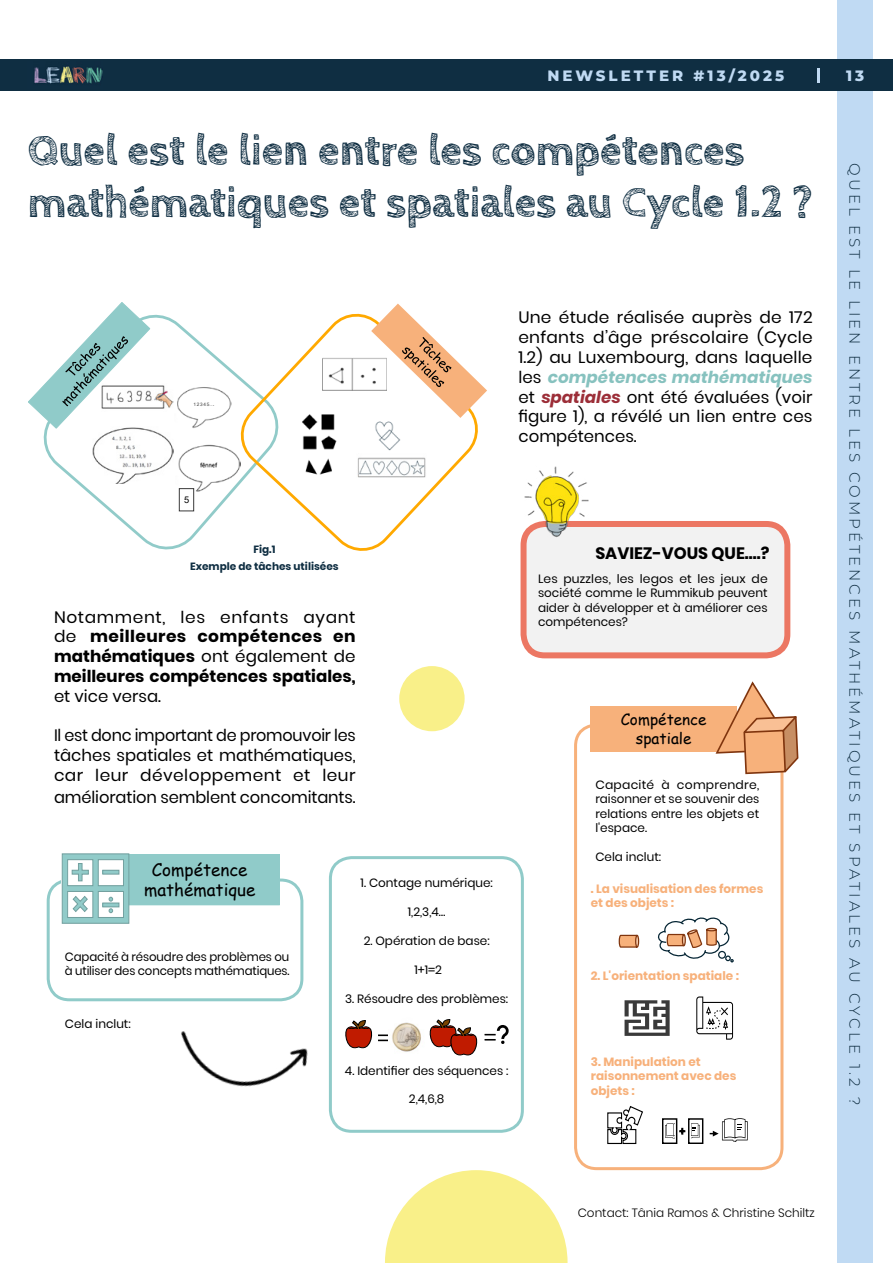
<style>
.page{position:relative;width:893px;height:1263px;background:#fff}
.page>*{position:absolute;margin:0;border:0;box-sizing:border-box;transform-origin:0 0}
.t1{font:700 43.5px/52.2px "Cabin Sketch";color:#0f2e42}
.t2{font:17.1px/20.5px "Comic Sans MS";color:#000;text-align:center}
.t3{font:16.5px/19.8px "Poppins";letter-spacing:.005em;color:#000;text-align:justify}
.t4{font:700 16.5px/19.8px "Poppins";color:#000;text-align:justify}
.t5{font:15.3px/18.3px "Comic Sans MS";color:#000;text-align:center}
.t6{font:300 15px "Montserrat";letter-spacing:.2em;color:#0f2e42}
.t7{font:800 15px "Montserrat";letter-spacing:.2em;color:#c0daf3}
.t8{font:12px/14.4px "Poppins";color:#000;text-align:justify}
.t9{font:700 12px/14.4px "Poppins";color:#f7b17b}
.t10{font:300 12px "Poppins";color:#000}
.t11{font:700 10.5px/16.8px "Poppins";color:#0f2e42;text-align:center}
.t12{font:9.3px "Arial";color:#000}
.t13{font:4.65px "Arial";color:#3a3a3a}
.s1{font-weight:700;font-style:italic;color:#87c2bf}
.s2{font-weight:700;font-style:italic;color:#9c2e38}
.s3{font-weight:400}
</style>
<div class="page">
<div style="left:837px;top:0;width:35px;height:1263px;background:#c0daf3"></div>
<img style="left:141px;top:958px;width:198px;height:172px">
<div style="left:399px;top:666px;width:66px;height:65px;background:#f9f089;border-radius:50%"></div>
<svg style="left:43px;top:314px;width:196px;height:236px"></svg>
<svg style="left:239px;top:313px;width:239px;height:238px"></svg>
<svg style="left:28px;top:302px;width:123px;height:127px"></svg>
<svg style="left:371px;top:304px;width:116px;height:114px"></svg>
<img style="left:369px;top:413px;width:35px;height:40px">
<img style="left:357px;top:453px;width:70px;height:24px">
<img style="left:319px;top:353px;width:68px;height:40px">
<img style="left:293px;top:413px;width:51px;height:38px">
<img style="left:304px;top:458px;width:31px;height:18px">
<svg style="left:385px;top:1170px;width:183px;height:93px"></svg>
<div style="left:0;top:59px;width:893px;height:31px;background:#0f2e42"></div>
<img style="left:34px;top:66px;width:68px;height:18px">
<svg style="left:817px;top:69px;width:2px;height:14px"></svg>
<div style="left:524px;top:524px;width:263px;height:131px;background:#f2f2f2;border-radius:21px"></div>
<div style="left:521px;top:521px;width:269px;height:137px;border:6px solid #ec7763;border-radius:21px"></div>
<img style="left:524px;top:466px;width:67px;height:73px">
<div style="left:47px;top:878px;width:256px;height:123px;border:3px solid #90cbc9;border-radius:21px"></div>
<div style="left:120px;top:855px;width:159px;height:50px;background:#90cbc9"></div>
<div style="left:120px;top:854px;width:160px;height:51px;border:1px solid #91cbc9"></div>
<svg style="left:61px;top:853px;width:69px;height:71px"></svg>
<div style="left:329px;top:856px;width:195px;height:277px;border:3px solid #90cbc9;border-radius:21px"></div>
<img style="left:392px;top:1022px;width:29px;height:30px">
<svg style="left:485px;top:1025px;width:24px;height:19px"></svg>
<svg style="left:345px;top:1020px;width:43px;height:29px"></svg>
<svg style="left:429px;top:1019px;width:49px;height:37px"></svg>
<div style="left:574px;top:723px;width:209px;height:447px;border:3px solid #f7b17b;border-radius:21px"></div>
<div style="left:590px;top:707px;width:147px;height:45px;background:#f7b17b"></div>
<svg style="left:715px;top:681px;width:83px;height:93px"></svg>
<svg style="left:619px;top:934px;width:21px;height:14px"></svg>
<svg style="left:657px;top:917px;width:77px;height:45px"></svg>
<svg style="left:624px;top:1000px;width:46px;height:36px"></svg>
<svg style="left:696px;top:996px;width:37px;height:44px"></svg>
<svg style="left:607px;top:1106px;width:36px;height:38px"></svg>
<div style="left:662px;top:1118px;width:15px;height:26px;border:1px solid #000"></div>
<svg style="left:665px;top:1123px;width:35px;height:15px"></svg>
<div style="left:688px;top:1118px;width:15px;height:26px;border:1px solid #000"></div>
<svg style="left:710px;top:1118px;width:38px;height:23px"></svg>
<p class="t7" style="left:547px;top:65px;width:238px">NEWSLETTER #13/2025</p>
<p class="t7" style="left:846px;top:65px;width:20px">13</p>
<h1 class="t1" style="left:28px;top:125px;width:786px">Quel est le lien entre les compétences mathématiques et spatiales au Cycle 1.2 ?</h1>
<p class="t13" style="left:193px;top:401px;width:23px">1 2 3 4 5….</p>
<h3 class="t3" style="left:518px;top:308px;width:296px">Une étude réalisée auprès de 172 enfants d’âge préscolaire (Cycle 1.2) au Luxembourg, dans laquelle les <span class="s1">compétences mathématiques </span>et <span class="s2">spatiales</span> ont été évaluées (voir figure 1), a révélé un lien entre ces compétences.</h3>
<p class="t12" style="left:184px;top:493px;width:7px">5</p>
<p class="t11" style="left:190px;top:541px;width:150px">Fig.1<br>Exemple de tâches utilisées</p>
<h3 class="t4" style="left:54px;top:607px;width:303px"><span class="s3">Notamment, les enfants ayant de</span> meilleures compétences en mathématiques <span class="s3">ont également de </span>meilleures compétences spatiales,</h3>
<h3 class="t3" style="left:54px;top:686px;width:108px">et vice versa.</h3>
<h3 class="t3" style="left:54px;top:726px;width:303px">Il est donc important de promouvoir les tâches spatiales et mathématiques, car leur développement et leur</h3>
<h3 class="t3" style="left:54px;top:787px;width:303px">amélioration semblent concomitants.</h3>
<h2 class="t2" style="left:144px;top:858px;width:113px">Compétence mathématique</h2>
<p class="t8" style="left:65px;top:949px;width:226px">Capacité à résoudre des problèmes ou à utiliser des concepts mathématiques.</p>
<p class="t8" style="left:65px;top:1017px;width:67px">Cela inclut:</p>
<p class="t8" style="left:361px;top:876px;width:134px">1. Contage numérique:</p>
<p class="t8" style="left:408px;top:905px;width:39px">1,2,3,4…</p>
<p class="t8" style="left:364px;top:934px;width:127px">2. Opération de base:</p>
<p class="t8" style="left:414px;top:962px;width:29px">1+1=2</p>
<p class="t8" style="left:345px;top:991px;width:165px">3. Résoudre des problèmes:</p>
<p class="t8" style="left:345px;top:1063px;width:165px">4. Identifier des séquences :</p>
<p class="t8" style="left:409px;top:1092px;width:37px">2,4,6,8</p>
<h3 class="t4" style="left:595px;top:544px;width:175px">Saviez-vous que….?</h3>
<p class="t8" style="left:538px;top:572px;width:231px">Les puzzles, les legos et les jeux de société comme le Rummikub peuvent aider à développer et à améliorer ces compétences?</p>
<p class="t5" style="left:621px;top:710px;width:87px">Compétence spatiale</p>
<p class="t8" style="left:595px;top:777px;width:165px">Capacité à comprendre, raisonner et se souvenir des relations entre les objets et l'espace.</p>
<p class="t8" style="left:595px;top:849px;width:67px">Cela inclut:</p>
<p class="t9" style="left:591px;top:882px;width:174px">. La visualisation des formes et des objets :</p>
<p class="t9" style="left:591px;top:968px;width:150px">2. L'orientation spatiale :</p>
<p class="t9" style="left:591px;top:1054px;width:147px">3. Manipulation et raisonnement avec des objets :</p>
<p class="t6" style="left:865px;top:163px;width:943px;rotate:90deg">Quel est le li en entre les compétences mathématiq ues et spati ales au Cycle 1.2 ?</p>
<p class="t10" style="left:578px;top:1205px;width:238px">Contact: Tânia Ramos &amp; Christine Schiltz</p>
</div>
